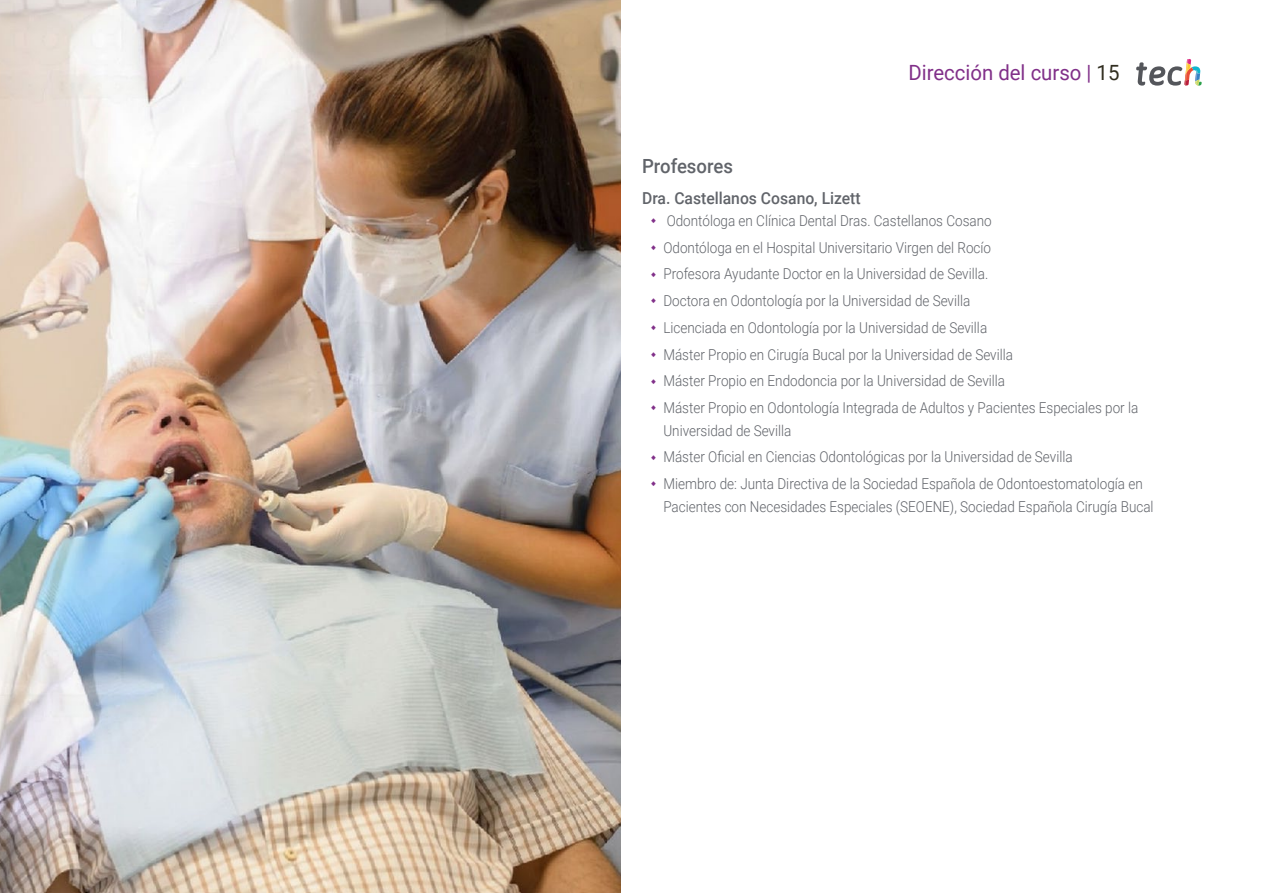
<style>
.page{position:relative;width:1263px;height:893px;background:#fff}
.page>*{position:absolute;margin:0;border:0;box-sizing:border-box;transform-origin:0 0}
.t1{font:21px "Roboto";color:#813089}
.t2{font:500 19.5px "Roboto";color:#61646a;scale:.95 1}
.t3{font:500 16.5px "Roboto";color:#61646a;scale:.95 1}
.t4{font:300 15px/26.7px "Roboto";color:#61646a;scale:.9 1}
.s1{color:#312e20}
</style>
<div class="page">
<svg style="left:1136px;top:59px;width:66px;height:27px"></svg>
<img style="left:1px;top:0;width:620px;height:893px">
<h1 class="t1" style="left:908px;top:57px;width:213px">Dirección del curso | <span class="s1">15</span></h1>
<h2 class="t2" style="left:642px;top:152px;width:97px">Profesores</h2>
<p class="t3" style="left:642px;top:186px;width:232px">Dra. Castellanos Cosano, Lizett</p>
<p class="t4" style="left:663px;top:207px;width:529px">Odontóloga en Clínica Dental Dras. Castellanos Cosano<br>Odontóloga en el Hospital Universitario Virgen del Rocío<br>Profesora Ayudante Doctor en la Universidad de Sevilla.<br>Doctora en Odontología por la Universidad de Sevilla<br>Licenciada en Odontología por la Universidad de Sevilla<br>Máster Propio en Cirugía Bucal por la Universidad de Sevilla<br>Máster Propio en Endodoncia por la Universidad de Sevilla<br>Máster Propio en Odontología Integrada de Adultos y Pacientes Especiales por la</p>
<p class="t4" style="left:663px;top:416px;width:534px">Universidad de Sevilla<br>Máster Oficial en Ciencias Odontológicas por la Universidad de Sevilla<br>Miembro de: Junta Directiva de la Sociedad Española de Odontoestomatología en</p>
<p class="t4" style="left:663px;top:492px;width:546px">Pacientes con Necesidades Especiales (SEOENE), Sociedad Española Cirugía Bucal</p>
</div>
